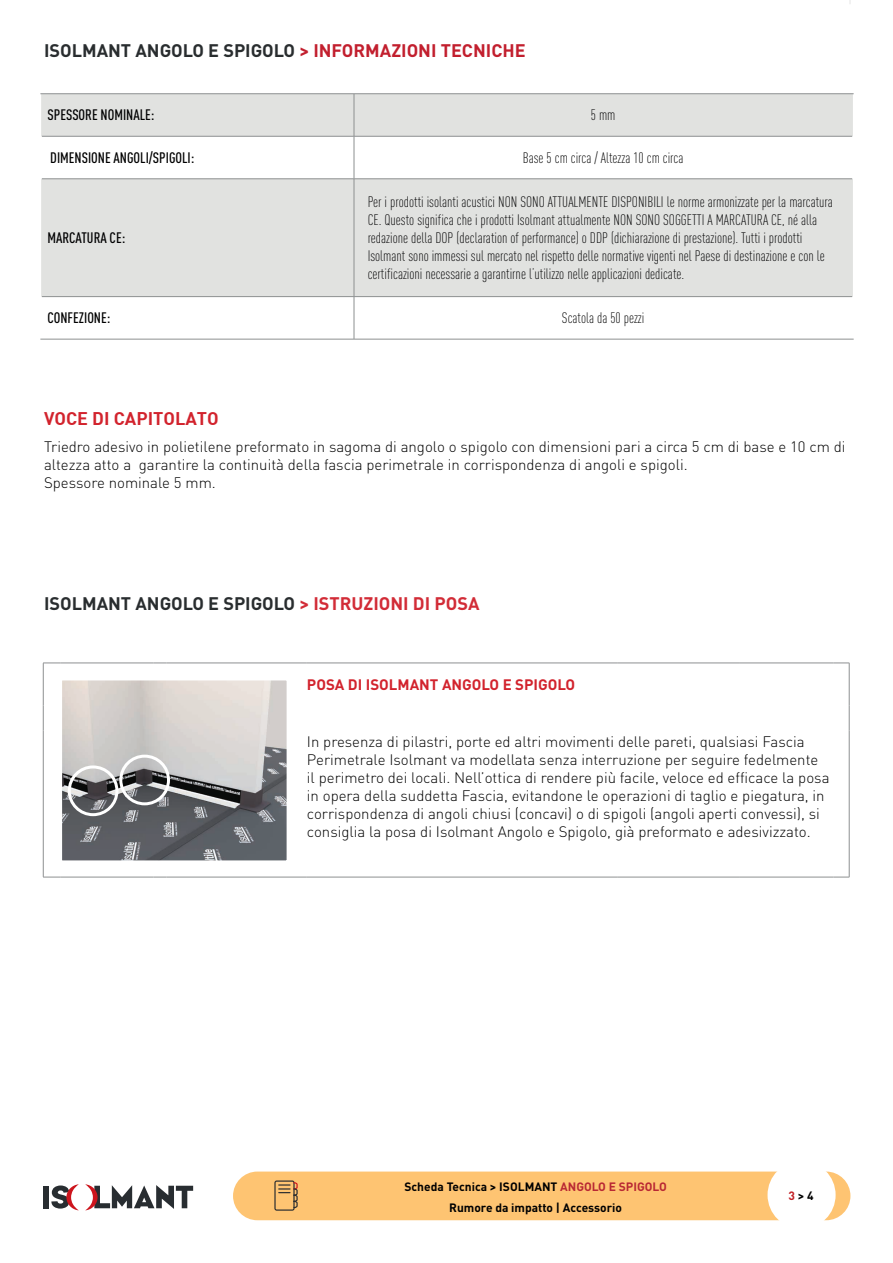
<style>
.page{position:relative;width:893px;height:1263px;background:#fff}
.page>*{position:absolute;margin:0;border:0;box-sizing:border-box;transform-origin:0 0}
.t1{font:700 18px "DIN Pro";color:#292d2f}
.t2{font:18px "DIN Bold";color:#d2232d}
.t3{font:300 15px/18px "DIN Pro";color:#000001}
.t4{font:300 15px/18px "DIN Cond";color:#000001}
.t5{font:500 15px "DIN Cond";color:#000001}
.t6{font:700 15px "DIN Pro";color:#d2232d}
.t7{font:700 12px "DIN Pro";color:#000001}
.s1{color:#c21f2e}
.s2{color:#d22c37}
.s3{color:#b92834}
.s4{color:#c22025}
</style>
<div class="page">
<div style="left:43px;top:1186px;width:6px;height:22px;background:#282d31"></div>
<svg style="left:85px;top:1184px;width:108px;height:26px"></svg>
<svg style="left:51px;top:1184px;width:28px;height:26px"></svg>
<div style="left:233px;top:1171px;width:617px;height:49px;background:#fec472;border-radius:24px"></div>
<svg style="left:274px;top:1180px;width:24px;height:31px"></svg>
<div style="left:767px;top:1161px;width:69px;height:68px;background:#fff;border-radius:50%"></div>
<svg style="left:41px;top:94px;width:812px;height:203px;fill:#e1e2e0"></svg>
<hr style="left:354px;top:94px;width:1px;height:42px;background:#8d9091">
<hr style="left:354px;top:136px;width:1px;height:43px;background:#8d9091">
<hr style="left:354px;top:179px;width:1px;height:117px;background:#8d9091">
<hr style="left:354px;top:297px;width:1px;height:42px;background:#8d9091">
<hr style="left:40px;top:93px;width:314px;height:1px;background:#8d9091">
<hr style="left:354px;top:93px;width:500px;height:1px;background:#8d9091">
<hr style="left:42px;top:136px;width:312px;height:1px;background:#8d9091">
<hr style="left:354px;top:136px;width:498px;height:1px;background:#8d9091">
<hr style="left:42px;top:179px;width:312px;height:1px;background:#8d9091">
<hr style="left:354px;top:179px;width:498px;height:1px;background:#8d9091">
<hr style="left:42px;top:296px;width:312px;height:1px;background:#8d9091">
<hr style="left:354px;top:296px;width:498px;height:1px;background:#8d9091">
<hr style="left:40px;top:339px;width:314px;height:1px;background:#8d9091">
<hr style="left:354px;top:339px;width:500px;height:1px;background:#8d9091">
<hr style="left:43px;top:663px;width:1px;height:42px;background:#8d9091">
<svg style="left:43px;top:663px;width:17px;height:1px"></svg>
<hr style="left:60px;top:663px;width:93px;height:1px;background:#8d9091">
<svg style="left:153px;top:663px;width:13px;height:1px"></svg>
<hr style="left:166px;top:663px;width:140px;height:1px;background:#8d9091">
<hr style="left:306px;top:663px;width:312px;height:1px;background:#8d9091">
<hr style="left:618px;top:663px;width:122px;height:1px;background:#8d9091">
<hr style="left:740px;top:663px;width:93px;height:1px;background:#8d9091">
<svg style="left:833px;top:663px;width:16px;height:1px"></svg>
<hr style="left:849px;top:663px;width:1px;height:42px;background:#8d9091">
<svg style="left:43px;top:705px;width:1px;height:25px"></svg>
<svg style="left:849px;top:705px;width:1px;height:25px"></svg>
<hr style="left:43px;top:730px;width:1px;height:147px;background:#8d9091">
<hr style="left:849px;top:730px;width:1px;height:147px;background:#8d9091">
<svg style="left:43px;top:877px;width:17px;height:1px"></svg>
<hr style="left:60px;top:877px;width:93px;height:1px;background:#8d9091">
<svg style="left:153px;top:877px;width:13px;height:1px"></svg>
<hr style="left:166px;top:877px;width:140px;height:1px;background:#8d9091">
<hr style="left:306px;top:877px;width:312px;height:1px;background:#8d9091">
<hr style="left:618px;top:877px;width:122px;height:1px;background:#8d9091">
<hr style="left:740px;top:877px;width:93px;height:1px;background:#8d9091">
<svg style="left:833px;top:877px;width:16px;height:1px"></svg>
<img style="left:64px;top:682px;width:221px;height:177px">
<div style="left:60px;top:678px;width:229px;height:185px;border:3px solid #fff"></div>
<div style="left:68px;top:765px;width:50px;height:51px;border:3px solid #fff;border-radius:50%"></div>
<div style="left:119px;top:755px;width:51px;height:50px;border:3px solid #fff;border-radius:50%"></div>
<p class="t1" style="left:44px;top:35px;width:483px">ISOLMANT ANGOLO E SPIGOLO <span class="s1">&gt; INFORMAZIONI TECNICHE</span></p>
<p class="t5" style="left:48px;top:106px;width:109px">SPESSORE NOMINALE:</p>
<p class="t4" style="left:591px;top:106px;width:26px">5 mm</p>
<p class="t5" style="left:50px;top:149px;width:146px">DIMENSIONE ANGOLI/SPIGOLI:</p>
<p class="t4" style="left:523px;top:149px;width:162px">Base 5 cm circa / Altezza 10 cm circa</p>
<p class="t5" style="left:48px;top:229px;width:79px">MARCATURA CE:</p>
<p class="t4" style="left:368px;top:193px;width:467px">Per i prodotti isolanti acustici NON SONO ATTUALMENTE DISPONIBILI le norme armonizzate per la marcatura CE. Questo significa che i prodotti Isolmant attualmente NON SONO SOGGETTI A MARCATURA CE, né alla redazione della DOP (declaration of performance) o DDP (dichiarazione di prestazione). Tutti i prodotti Isolmant sono immessi sul mercato nel rispetto delle normative vigenti nel Paese di destinazione e con le certificazioni necessarie a garantirne l’utilizzo nelle applicazioni dedicate.</p>
<p class="t5" style="left:48px;top:309px;width:64px">CONFEZIONE:</p>
<p class="t4" style="left:562px;top:309px;width:84px">Scatola da 50 pezzi</p>
<p class="t2" style="left:44px;top:406px;width:176px">VOCE DI CAPITOLATO</p>
<p class="t3" style="left:44px;top:436px;width:803px">Triedro adesivo in polietilene preformato in sagoma di angolo o spigolo con dimensioni pari a circa 5 cm di base e 10 cm di altezza atto a garantire la continuità della fascia perimetrale in corrispondenza di angoli e spigoli.<br>Spessore nominale 5 mm.</p>
<p class="t1" style="left:44px;top:588px;width:437px">ISOLMANT ANGOLO E SPIGOLO <span class="s2">&gt; ISTRUZIONI DI POSA</span></p>
<p class="t6" style="left:307px;top:672px;width:270px">POSA DI ISOLMANT ANGOLO E SPIGOLO</p>
<p class="t3" style="left:307px;top:731px;width:524px">In presenza di pilastri, porte ed altri movimenti delle pareti, qualsiasi Fascia Perimetrale Isolmant va modellata senza interruzione per seguire fedelmente il perimetro dei locali. Nell’ottica di rendere più facile, veloce ed efficace la posa in opera della suddetta Fascia, evitandone le operazioni di taglio e piegatura, in corrispondenza di angoli chiusi (concavi) o di spigoli (angoli aperti convessi), si consiglia la posa di Isolmant Angolo e Spigolo, già preformato e adesivizzato.</p>
<p class="t7" style="left:404px;top:1176px;width:264px">Scheda Tecnica &gt; ISOLMANT <span class="s3">ANGOLO E SPIGOLO</span></p>
<p class="t7" style="left:449px;top:1197px;width:174px">Rumore da impatto | Accessorio</p>
<p class="t7" style="left:789px;top:1185px;width:27px"><span class="s4">3</span> &gt; 4</p>
</div>
